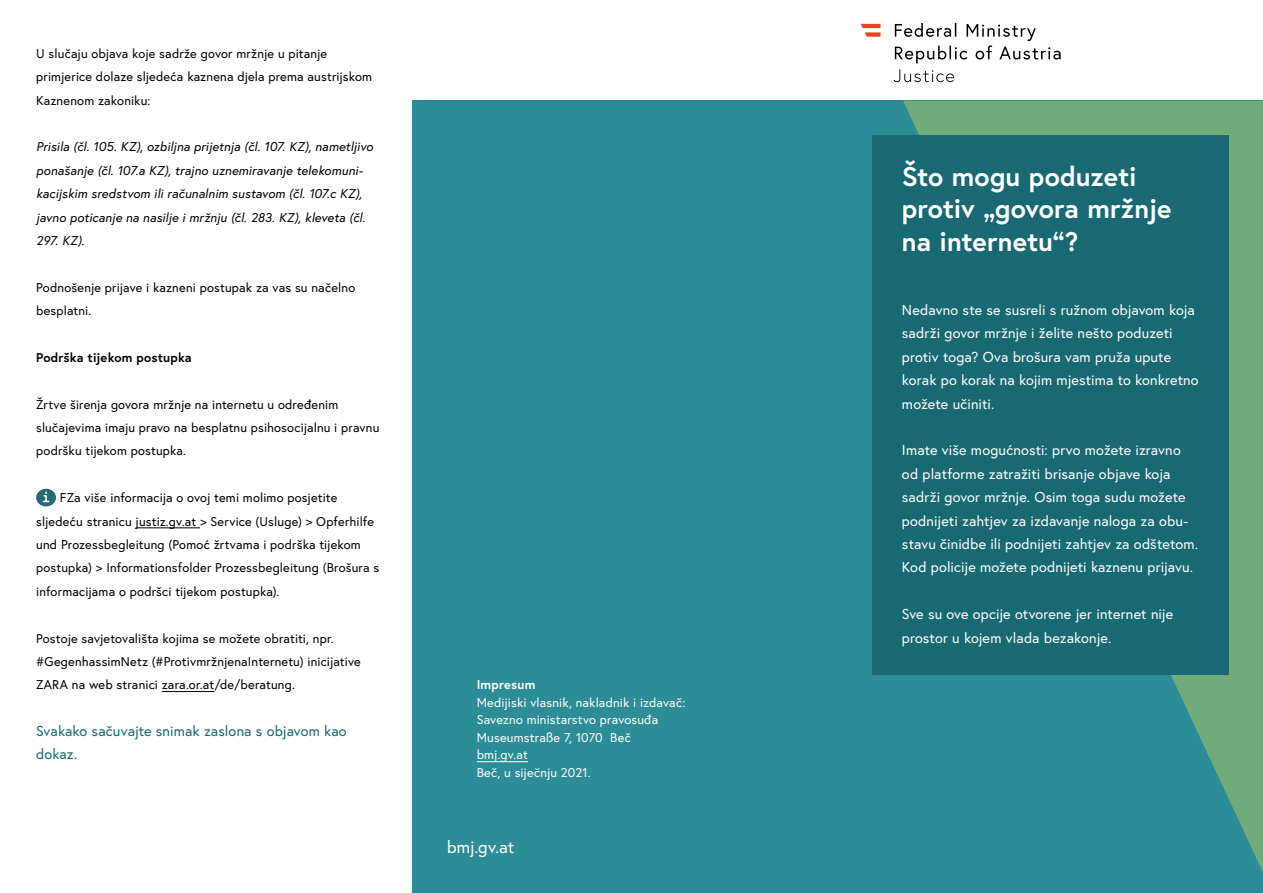
<style>
.page{position:relative;width:1263px;height:893px;background:#fff}
.page>*{position:absolute;margin:0;border:0;box-sizing:border-box;transform-origin:0 0}
.Cover_Titel{font:700 27px/32.4px "Europa Austria";letter-spacing:-.005em;color:#fff}
.t1{font:17.25px "Europa Austria";color:#fff}
.p_weiß{font:14.4px/23.4px "Europa Austria";letter-spacing:.005em;color:#fff}
.p_türkis{font:14.4px/23.4px "Europa Austria";letter-spacing:.005em;color:#186972}
.t2{font:12.75px/23.4px "Europa Austria";letter-spacing:.01em;color:#000}
.t3{font:italic 12.75px/23.4px "Europa Austria";letter-spacing:.01em;color:#000}
.p_Impressum{font:12.75px "Europa Austria";letter-spacing:.01em;color:#fff}
.h3-nezu{font:700 12.75px "Europa Austria";letter-spacing:.01em;color:#000}
.h_Impressum{font:700 12.75px "Europa Austria";letter-spacing:.015em;color:#fff}
</style>
<div class="page">
<div style="left:412px;top:101px;width:851px;height:792px;background:#2c8c98"></div>
<svg style="left:903px;top:101px;width:360px;height:771px"></svg>
<svg style="left:894px;top:69px;width:60px;height:13px"></svg>
<svg style="left:895px;top:23px;width:166px;height:40px"></svg>
<svg style="left:861px;top:24px;width:19px;height:13px"></svg>
<div style="left:872px;top:135px;width:356px;height:539px;background:#186972"></div>
<hr style="left:136px;top:528px;width:64px;height:1px;background:#000">
<hr style="left:162px;top:691px;width:52px;height:1px;background:#000">
<div style="left:37px;top:489px;width:18px;height:17px;background:#246b75;border-radius:50%"></div>
<div style="left:36px;top:489px;width:20px;height:17px;border:2px solid #246b75;border-radius:50%"></div>
<svg style="left:42px;top:491px;width:8px;height:12px"></svg>
<hr style="left:477px;top:761px;width:51px;height:1px;background:#fff">
<p class="t2" style="left:36px;top:41px;width:337px">U slučaju objava koje sadrže govor mržnje u pitanje primjerice dolaze sljedeća kaznena djela prema austrijskom<br>Kaznenom zakoniku:</p>
<p class="t3" style="left:36px;top:135px;width:338px">Prisila (čl. 105. KZ), ozbiljna prijetnja (čl. 107. KZ), nametljivo ponašanje (čl. 107.a KZ), trajno uznemiravanje telekomuni&shy;kacijskim sredstvom ili računalnim sustavom (čl. 107.c KZ), javno poticanje na nasilje i mržnju (čl. 283. KZ), kleveta (čl.<br>297. KZ).</p>
<p class="t2" style="left:36px;top:275px;width:321px">Podnošenje prijave i kazneni postupak za vas su načelno besplatni.</p>
<h3 class="h3-nezu" style="left:36px;top:349px;width:157px">Podrška tijekom postupka</h3>
<p class="t2" style="left:36px;top:392px;width:345px">Žrtve širenja govora mržnje na internetu u određenim slučajevima imaju pravo na besplatnu psihosocijalnu i pravnu podršku tijekom postupka.</p>
<p class="t2" style="left:36px;top:486px;width:345px;text-indent:24px">FZa više informacija o ovoj temi molimo posjetite sljedeću stranicu justiz.gv.at &gt; Service (Usluge) &gt; Opferhilfe und Prozessbegleitung (Pomoć žrtvama i podrška tijekom postupka) &gt; Informationsfolder Prozessbegleitung (Brošura s informacijama o podršci tijekom postupka).</p>
<p class="t2" style="left:36px;top:626px;width:326px">Postoje savjetovališta kojima se možete obratiti, npr. #GegenhassimNetz (#ProtivmržnjenaInternetu) inicijative<br>ZARA na web stranici zara.or.at/de/beratung.</p>
<p class="p_türkis" style="left:36px;top:719px;width:312px">Svakako sačuvajte snimak zaslona s objavom kao dokaz.</p>
<h1 class="h_Impressum" style="left:477px;top:676px;width:60px">Impresum</h1>
<p class="p_Impressum" style="left:477px;top:694px;width:210px">Medijiski vlasnik, nakladnik i izdavač:</p>
<p class="p_Impressum" style="left:477px;top:712px;width:183px">Savezno ministarstvo pravosuđa</p>
<p class="p_Impressum" style="left:477px;top:729px;width:156px">Museumstraße 7, 1070 Beč</p>
<p class="p_Impressum" style="left:477px;top:747px;width:53px">bmj.gv.at</p>
<p class="p_Impressum" style="left:477px;top:764px;width:115px">Beč, u siječnju 2021.</p>
<h2 class="t1" style="left:447px;top:836px;width:69px">bmj.gv.at</h2>
<h1 class="Cover_Titel" style="left:902px;top:160px;width:271px">Što mogu poduzeti protiv „govora mržnje na internetu“?</h1>
<p class="p_weiß" style="left:902px;top:298px;width:298px">Nedavno ste se susreli s ružnom objavom koja sadrži govor mržnje i želite nešto poduzeti protiv toga? Ova brošura vam pruža upute korak po korak na kojim mjestima to konkretno možete učiniti.</p>
<p class="p_weiß" style="left:902px;top:438px;width:298px">Imate više mogućnosti: prvo možete izravno od platforme zatražiti brisanje objave koja sadrži govor mržnje. Osim toga sudu možete podnijeti zahtjev za izdavanje naloga za obu&shy;stavu činidbe ili podnijeti zahtjev za odštetom.<br>Kod policije možete podnijeti kaznenu prijavu.</p>
<p class="p_weiß" style="left:902px;top:602px;width:273px">Sve su ove opcije otvorene jer internet nije prostor u kojem vlada bezakonje.</p>
</div>
